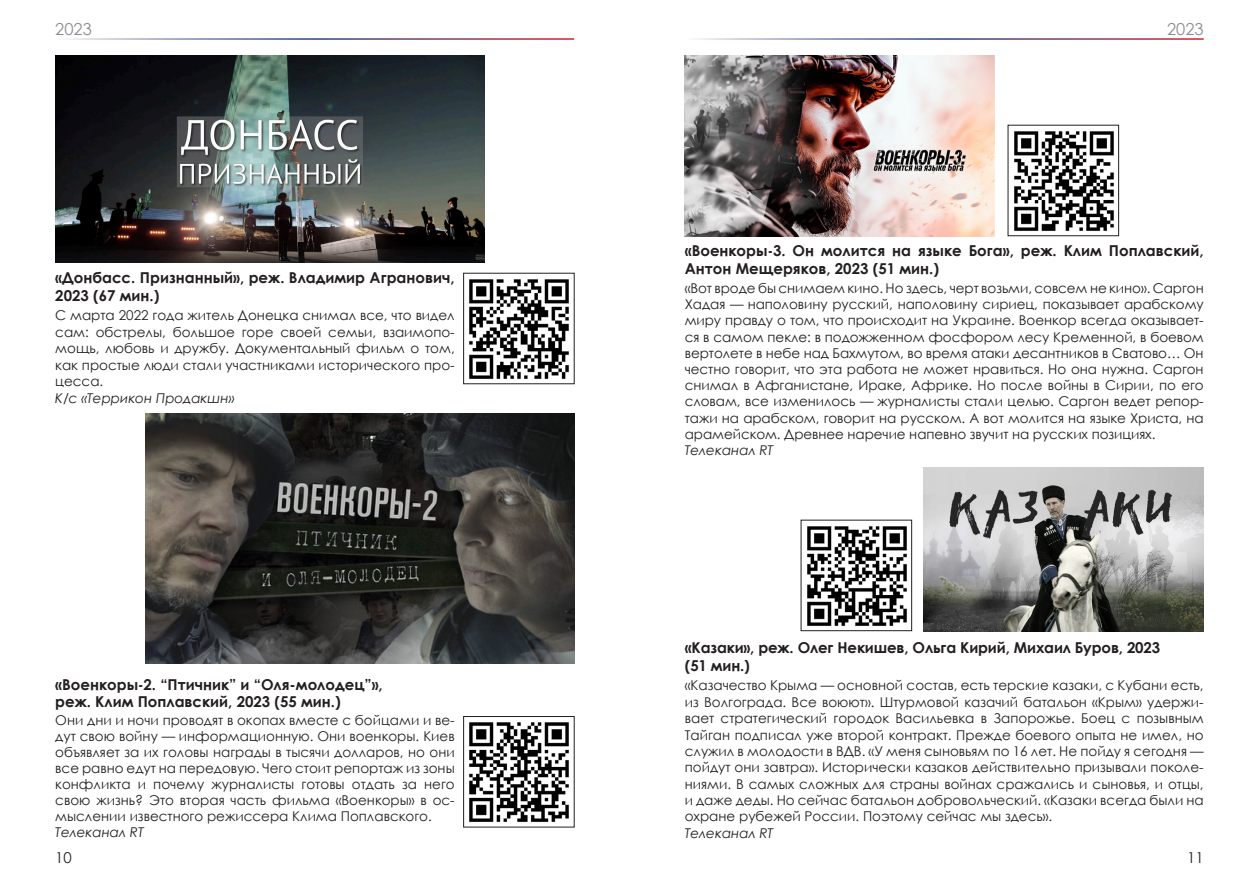
<style>
.page{position:relative;width:1259px;height:893px;background:#fff}
.page>*{position:absolute;margin:0;border:0;box-sizing:border-box;transform-origin:0 0}
.Year{font:16.5px "Century Gothic";color:#8a8c8f}
.Film{font:700 15px/18px "Century Gothic";color:#231f20}
.t1{font:15px "Century Gothic";color:#231f20}
.TEXT{font:13.5px/16.2px "Century Gothic";color:#231f20;text-align:justify}
.TEXT-2{font:italic 13.5px "Century Gothic";color:#231f20}
</style>
<div class="page">
<img style="left:55px;top:55px;width:429px;height:208px">
<img style="left:145px;top:414px;width:429px;height:250px">
<img style="left:469px;top:279px;width:100px;height:100px">
<img style="left:469px;top:722px;width:100px;height:100px">
<div style="left:463px;top:716px;width:111px;height:111px;border:1px solid #231f20"></div>
<img style="left:685px;top:55px;width:310px;height:181px">
<img style="left:923px;top:467px;width:280px;height:164px">
<img style="left:807px;top:526px;width:100px;height:100px">
<div style="left:800px;top:520px;width:112px;height:111px;border:1px solid #231f20"></div>
<img style="left:1014px;top:131px;width:100px;height:100px">
<div style="left:1007px;top:125px;width:112px;height:111px;border:1px solid #231f20"></div>
<p class="Year" style="left:55px;top:18px;width:38px">2023</p>
<p class="Year" style="left:1167px;top:18px;width:38px">2023</p>
<p class="Film" style="left:55px;top:268px;width:401px">«Донбасс. Признанный», реж. Владимир Агранович,<br>2023 (67 мин.)</p>
<p class="TEXT" style="left:55px;top:307px;width:401px">С марта 2022 года житель Донецка снимал все, что видел сам: обстрелы, большое горе своей семьи, взаимопо&shy;мощь, любовь и дружбу. Документальный фильм о том, как простые люди стали участниками исторического про&shy;цесса.</p>
<p class="TEXT-2" style="left:55px;top:388px;width:181px">К/с «Террикон Продакшн»</p>
<p class="Film" style="left:55px;top:674px;width:329px">«Военкоры-2. “Птичник” и “Оля-молодец”», реж. Клим Поплавский, 2023 (55 мин.)</p>
<p class="TEXT" style="left:55px;top:712px;width:401px">Они дни и ночи проводят в окопах вместе с бойцами и ве&shy;дут свою войну — информационную. Они военкоры. Киев объявляет за их головы награды в тысячи долларов, но они все равно едут на передовую. Чего стоит репортаж из зоны конфликта и почему журналисты готовы отдать за него свою жизнь? Это вторая часть фильма «Военкоры» в ос&shy;мыслении известного режиссера Клима Поплавского.</p>
<p class="TEXT-2" style="left:55px;top:823px;width:90px">Телеканал RT</p>
<p class="Film" style="left:685px;top:241px;width:520px">«Военкоры-3. Он молится на языке Бога», реж. Клим Поплавский,<br>Антон Мещеряков, 2023 (51 мин.)</p>
<p class="TEXT" style="left:685px;top:280px;width:520px">«Вот вроде бы снимаем кино. Но здесь, черт возьми, совсем не кино». Саргон Хадая — наполовину русский, наполовину сириец, показывает арабскому миру правду о том, что происходит на Украине. Военкор всегда оказывает&shy;ся в самом пекле: в подожженном фосфором лесу Кременной, в боевом вертолете в небе над Бахмутом, во время атаки десантников в Сватово… Он честно говорит, что эта работа не может нравиться. Но она нужна. Саргон снимал в Афганистане, Ираке, Африке. Но после войны в Сирии, по его словам, все изменилось — журналисты стали целью. Саргон ведет репор&shy;тажи на арабском, говорит на русском. А вот молится на языке Христа, на арамейском. Древнее наречие напевно звучит на русских позициях.</p>
<p class="TEXT-2" style="left:685px;top:441px;width:90px">Телеканал RT</p>
<p class="Film" style="left:685px;top:638px;width:477px">«Казаки», реж. Олег Некишев, Ольга Кирий, Михаил Буров, 2023 (51 мин.)</p>
<p class="TEXT" style="left:685px;top:677px;width:520px">«Казачество Крыма — основной состав, есть терские казаки, с Кубани есть, из Волгограда. Все воюют». Штурмовой казачий батальон «Крым» удержи&shy;вает стратегический городок Васильевка в Запорожье. Боец с позывным Тайган подписал уже второй контракт. Прежде боевого опыта не имел, но служил в молодости в ВДВ. «У меня сыновьям по 16 лет. Не пойду я сегодня — пойдут они завтра». Исторически казаков действительно призывали поколе&shy;ниями. В самых сложных для страны войнах сражались и сыновья, и отцы, и даже деды. Но сейчас батальон добровольческий. «Казаки всегда были на охране рубежей России. Поэтому сейчас мы здесь».</p>
<p class="TEXT-2" style="left:685px;top:823px;width:90px">Телеканал RT</p>
<p class="t1" style="left:55px;top:847px;width:18px">10</p>
<p class="t1" style="left:1187px;top:847px;width:18px">11</p>
</div>
